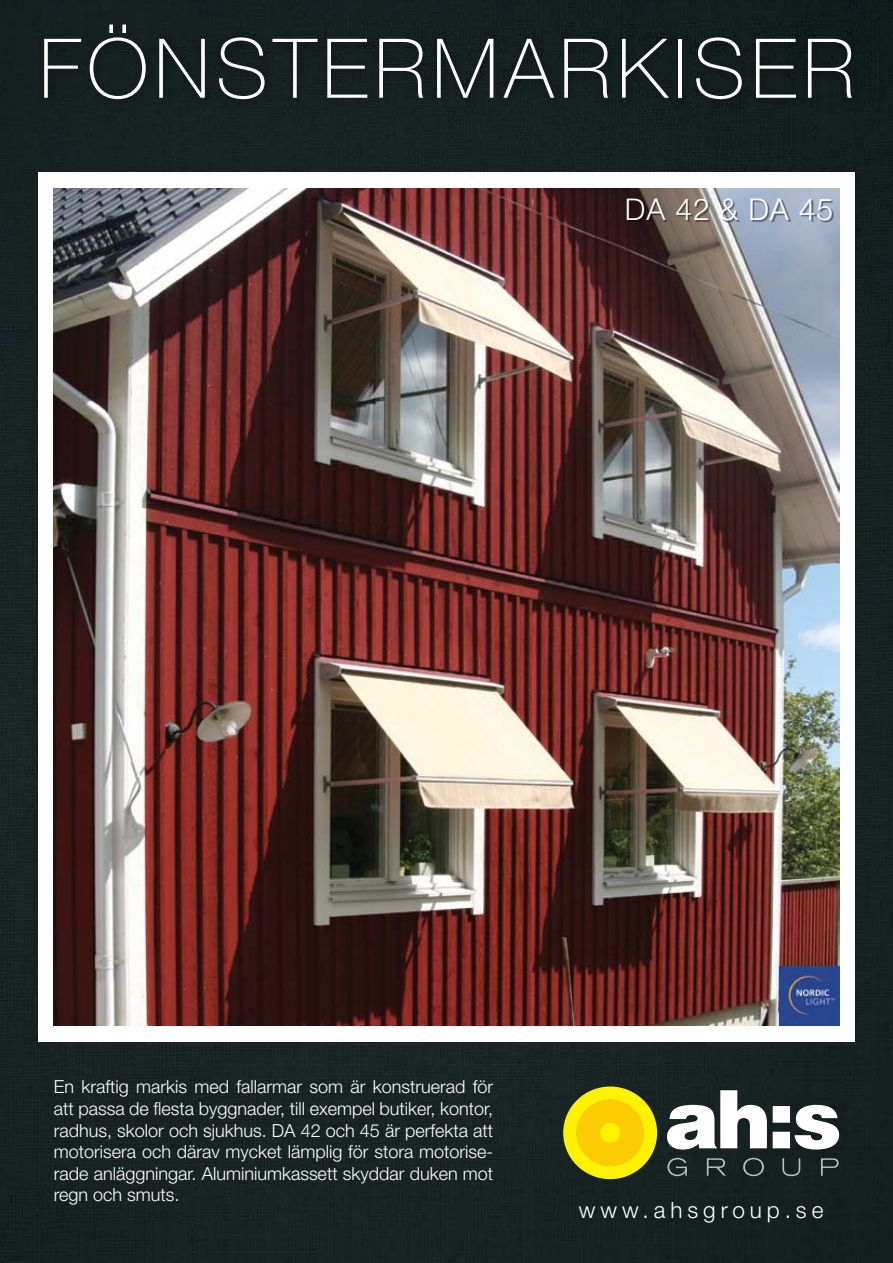
<style>
.page{position:relative;width:893px;height:1263px;background:#162222}
.page>*{position:absolute;margin:0;border:0;box-sizing:border-box;transform-origin:0 0}
.t1{font:100 82.5px "Helvetica Neue CE";letter-spacing:.07em;color:#fff}
.t2{font:300 30px "Helvetica Neue CE";letter-spacing:.03em;color:#fff}
.t3{font:300 22.5px "Helvetica Neue LT";letter-spacing:.22em;color:#fff}
.t4{font:300 18px/21.6px "Helvetica Neue CE";color:#fff;text-align:justify}
</style>
<div class="page">
<div style="left:38px;top:172px;width:817px;height:870px;background:#fff"></div>
<img style="left:54px;top:188px;width:785px;height:838px">
<div style="left:37px;top:18px;width:826px;height:93px;background:#131f1f"></div>
<div style="left:628px;top:199px;width:206px;height:24px;background:#000;opacity:.46"></div>
<svg style="left:563px;top:1086px;width:94px;height:93px;background:#c9b409"></svg>
<div style="left:600px;top:1123px;width:20px;height:20px;background:#fff200;border-radius:50%"></div>
<svg style="left:667px;top:1090px;width:100px;height:59px"></svg>
<svg style="left:667px;top:1158px;width:20px;height:18px"></svg>
<svg style="left:707px;top:1158px;width:19px;height:18px"></svg>
<svg style="left:743px;top:1158px;width:21px;height:18px"></svg>
<svg style="left:782px;top:1158px;width:18px;height:18px"></svg>
<svg style="left:821px;top:1158px;width:18px;height:18px"></svg>
<svg style="left:773px;top:1105px;width:66px;height:44px"></svg>
<img style="left:780px;top:966px;width:59px;height:60px">
<h1 class="t1" style="left:39px;top:21px;width:817px">FÖNSTERMARKISER</h1>
<h2 class="t2" style="left:625px;top:191px;width:210px">DA 42 &amp; DA 45</h2>
<p class="t4" style="left:54px;top:1076px;width:441px">En kraftig markis med fallarmar som är konstruerad för att passa de flesta byggnader, till exempel butiker, kontor, radhus, skolor och sjukhus. DA 42 och 45 är perfekta att motorisera och därav mycket lämplig för stora motorise&shy;rade anläggningar. Aluminiumkassett skyddar duken mot regn och smuts.</p>
<p class="t3" style="left:579px;top:1196px;width:246px">www.ahsgroup.se</p>
</div>
